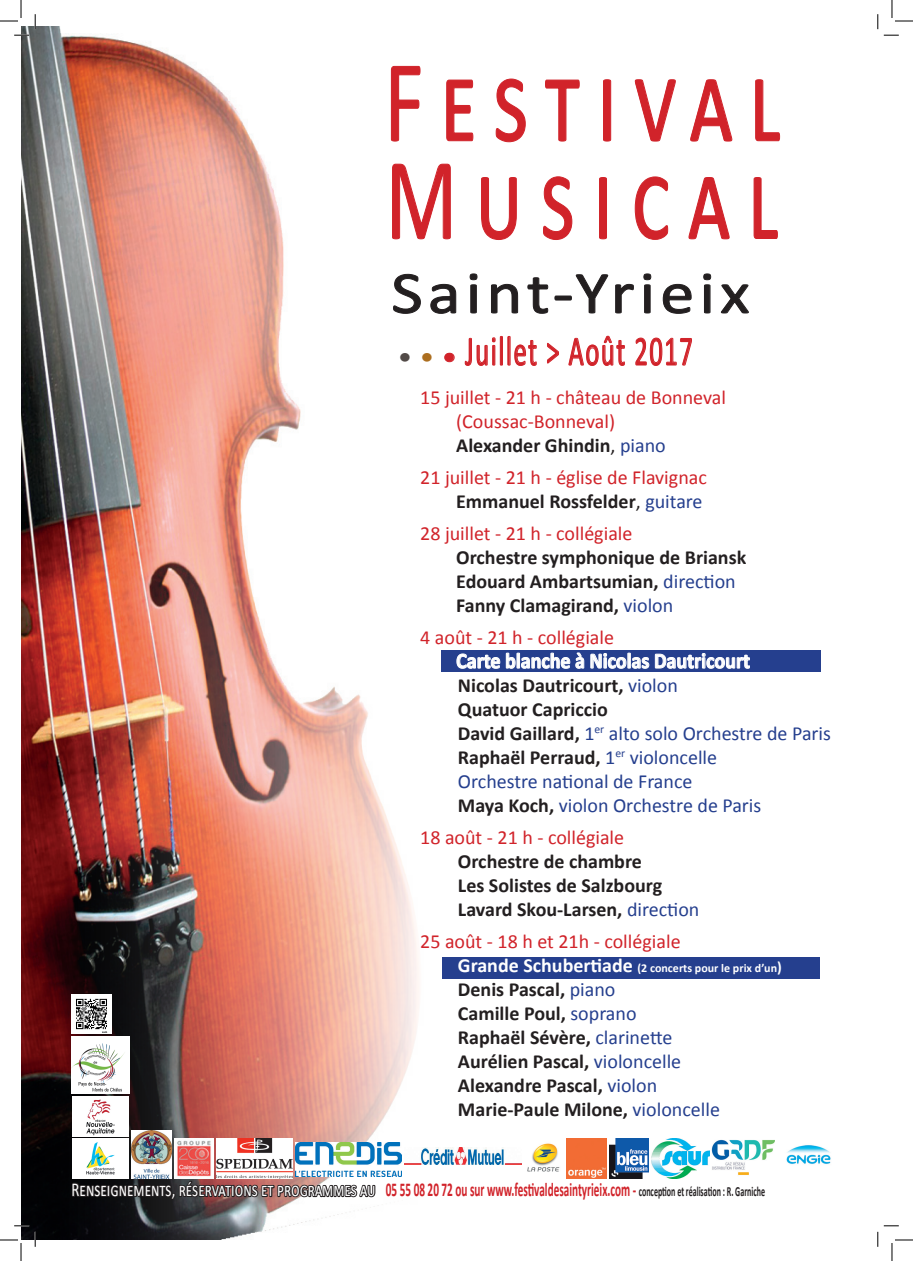
<style>
.page{position:relative;width:913px;height:1261px;background:#fff}
.page>*{position:absolute;margin:0;border:0;box-sizing:border-box;transform-origin:0 0}
.t1{font:117.6px "Calibri";letter-spacing:.19em;color:#d1232a;scale:.73 1}
.t2{font:117.6px "Calibri";letter-spacing:.21em;color:#d1232a;scale:.71 1}
.t3{font:60px "Calibri";letter-spacing:.07em;color:#231f20;scale:1.15 1}
.t4{font:42px "Calibri";letter-spacing:.06em;color:#d1232a;scale:.63 1}
.t5{font:700 22px "Calibri";color:#fff;scale:.91 1}
.t6{font:700 20px/24px "Calibri";color:#231f20}
.t7{font:20px/24px "Calibri";color:#d1232a}
.t8{font:20px/24px "Calibri";color:#253f8e}
.t9{font:700 19.6px "Calibri";color:#d1232a;scale:.57 1}
.t10{font:700 12px "Calibri";color:#fff}
.s1{font-weight:700;font-size:24px;color:#524a47}
.s2{font-weight:700;font-size:24px;color:#ac6e1f}
.s3{font-weight:700;font-size:24px}
.s4{font-weight:700;color:#231f20}
.s5{color:#231f20}
.s6{color:#253f8e}
.s7{font-weight:400;color:#253f8e}
.s8{font-size:20px}
.s9{font-size:15px}
.s10{font-weight:400;color:#fff}
.s11{font-size:14px;color:#231f20}
</style>
<div class="page">
<img style="left:21px;top:27px;width:403px;height:1213px">
<div style="left:442px;top:957px;width:377px;height:21px;background:#253f8e"></div>
<svg style="left:444px;top:353px;width:10px;height:9px"></svg>
<svg style="left:464px;top:336px;width:72px;height:30px"></svg>
<svg style="left:547px;top:343px;width:12px;height:21px"></svg>
<svg style="left:568px;top:336px;width:56px;height:30px"></svg>
<svg style="left:635px;top:338px;width:56px;height:28px"></svg>
<svg style="left:391px;top:66px;width:29px;height:76px"></svg>
<svg style="left:446px;top:80px;width:27px;height:61px"></svg>
<svg style="left:495px;top:79px;width:30px;height:63px"></svg>
<svg style="left:545px;top:80px;width:34px;height:62px"></svg>
<svg style="left:603px;top:79px;width:8px;height:63px"></svg>
<svg style="left:634px;top:79px;width:41px;height:63px"></svg>
<svg style="left:690px;top:79px;width:42px;height:63px"></svg>
<svg style="left:755px;top:79px;width:24px;height:62px"></svg>
<svg style="left:393px;top:274px;width:28px;height:40px"></svg>
<svg style="left:430px;top:284px;width:26px;height:30px"></svg>
<svg style="left:469px;top:273px;width:8px;height:40px"></svg>
<svg style="left:491px;top:284px;width:27px;height:29px"></svg>
<svg style="left:527px;top:277px;width:21px;height:37px"></svg>
<svg style="left:554px;top:274px;width:54px;height:39px"></svg>
<svg style="left:615px;top:284px;width:18px;height:29px"></svg>
<svg style="left:643px;top:273px;width:8px;height:40px"></svg>
<svg style="left:662px;top:284px;width:29px;height:30px"></svg>
<svg style="left:703px;top:273px;width:8px;height:40px"></svg>
<svg style="left:720px;top:284px;width:28px;height:29px"></svg>
<svg style="left:392px;top:164px;width:58px;height:75px"></svg>
<svg style="left:481px;top:177px;width:35px;height:63px"></svg>
<svg style="left:543px;top:176px;width:29px;height:64px"></svg>
<svg style="left:599px;top:177px;width:8px;height:62px"></svg>
<svg style="left:634px;top:176px;width:34px;height:64px"></svg>
<svg style="left:688px;top:177px;width:41px;height:62px"></svg>
<svg style="left:753px;top:177px;width:24px;height:62px"></svg>
<img style="left:404px;top:1147px;width:117px;height:17px">
<img style="left:609px;top:1139px;width:39px;height:40px">
<img style="left:566px;top:1139px;width:40px;height:40px">
<img style="left:527px;top:1143px;width:33px;height:29px">
<img style="left:651px;top:1139px;width:57px;height:40px">
<img style="left:711px;top:1139px;width:63px;height:36px">
<img style="left:174px;top:1139px;width:40px;height:31px">
<img style="left:71px;top:994px;width:40px;height:40px">
<img style="left:131px;top:1130px;width:40px;height:40px">
<img style="left:217px;top:1139px;width:75px;height:31px">
<img style="left:72px;top:1139px;width:57px;height:31px">
<svg style="left:70px;top:1170px;width:306px;height:41px"></svg>
<div style="left:441px;top:650px;width:379px;height:22px;background:#253f8e"></div>
<svg style="left:420px;top:630px;width:4px;height:15px"></svg>
<svg style="left:456px;top:652px;width:128px;height:17px"></svg>
<svg style="left:590px;top:653px;width:159px;height:16px"></svg>
<svg style="left:421px;top:830px;width:3px;height:15px"></svg>
<svg style="left:420px;top:935px;width:4px;height:14px"></svg>
<img style="left:786px;top:1145px;width:45px;height:19px">
<img style="left:72px;top:1096px;width:57px;height:40px">
<img style="left:295px;top:1142px;width:106px;height:34px">
<img style="left:71px;top:1037px;width:58px;height:56px">
<svg style="left:14px;top:35px;width:15px;height:1px"></svg>
<svg style="left:883px;top:35px;width:15px;height:1px"></svg>
<svg style="left:14px;top:1225px;width:15px;height:2px"></svg>
<svg style="left:35px;top:14px;width:1px;height:15px"></svg>
<svg style="left:35px;top:1232px;width:1px;height:15px"></svg>
<svg style="left:877px;top:14px;width:1px;height:15px"></svg>
<svg style="left:0;top:0;width:22px;height:22px"></svg>
<svg style="left:0;top:1239px;width:22px;height:22px"></svg>
<svg style="left:891px;top:0;width:21px;height:22px"></svg>
<svg style="left:877px;top:1225px;width:35px;height:36px"></svg>
<h1 class="t1" style="left:384px;top:27px;width:543px">Festival</h1>
<h1 class="t2" style="left:385px;top:125px;width:553px">Musical</h1>
<h2 class="t3" style="left:391px;top:255px;width:313px">Saint-Yrieix</h2>
<h3 class="t4" style="left:398px;top:324px;width:468px"><span class="s1">•</span> <span class="s2">•</span> <span class="s3">•</span> Juillet &gt; Août 2017</h3>
<p class="t7" style="left:456px;top:385px;width:271px;text-indent:-36px">15 juillet - 21 h - château de Bonneval (Coussac-Bonneval)<br><span class="s4">Alexander Ghindin</span><span class="s5">,</span> <span class="s6">piano</span></p>
<p class="t7" style="left:420px;top:465px;width:288px;text-align:right">21 juillet - 21 h - église de Flavignac<br><span class="s4">Emmanuel Rossfelder</span><span class="s5">,</span> <span class="s6">guitare</span></p>
<p class="t7" style="left:420px;top:521px;width:214px">28 juillet - 21 h - collégiale</p>
<p class="t6" style="left:456px;top:545px;width:291px">Orchestre symphonique de Briansk<br>Edouard Ambartsumian, <span class="s7">direction<br></span>Fanny Clamagirand, <span class="s7">violon</span></p>
<p class="t7" style="left:420px;top:625px;width:195px">4 août - 21 h - collégiale</p>
<p class="t5" style="left:456px;top:647px;width:324px">Carte blanche à Nicolas Dautricourt</p>
<p class="t8" style="left:458px;top:673px;width:374px"><span class="s4">Nicolas Dautricourt,</span> violon<br><span class="s4">Quatuor Capriccio<br>David Gaillard,</span> 1<sup>er</sup> alto solo Orchestre de Paris<br><span class="s4">Raphaël Perraud,</span> 1<sup>er</sup> violoncelle<br>Orchestre national de France<br><span class="s4">Maya Koch,</span> violon Orchestre de Paris</p>
<p class="t7" style="left:420px;top:825px;width:205px">18 août - 21 h - collégiale</p>
<p class="t6" style="left:458px;top:849px;width:243px">Orchestre de chambre<br>Les Solistes de Salzbourg<br>Lavard Skou-Larsen, <span class="s7">direction</span></p>
<p class="t7" style="left:420px;top:929px;width:262px">25 août - 18 h et 21h - collégiale</p>
<p class="t10" style="left:458px;top:960px;width:325px"><span class="s8">Grande Schubertiade</span> (2 concerts pour le prix d’un<span class="s9">)</span></p>
<p class="t6" style="left:458px;top:977px;width:263px">Denis Pascal, <span class="s7">piano<br></span>Camille Poul, <span class="s7">soprano<br></span>Raphaël Sévère, <span class="s7">clarinette<br></span>Aurélien Pascal, <span class="s7">violoncelle<br></span>Alexandre Pascal, <span class="s7">violon<br></span>Marie-Paule Milone, <span class="s7">violoncelle</span></p>
<p class="t9" style="left:72px;top:1177px;width:1217px"><span class="s10">Renseignements, réservations et programmes au :</span> 05 55 08 20 72 ou sur www.festivaldesaintyrieix.com - <span class="s11">conception et réalisation : R. Garniche</span></p>
</div>
